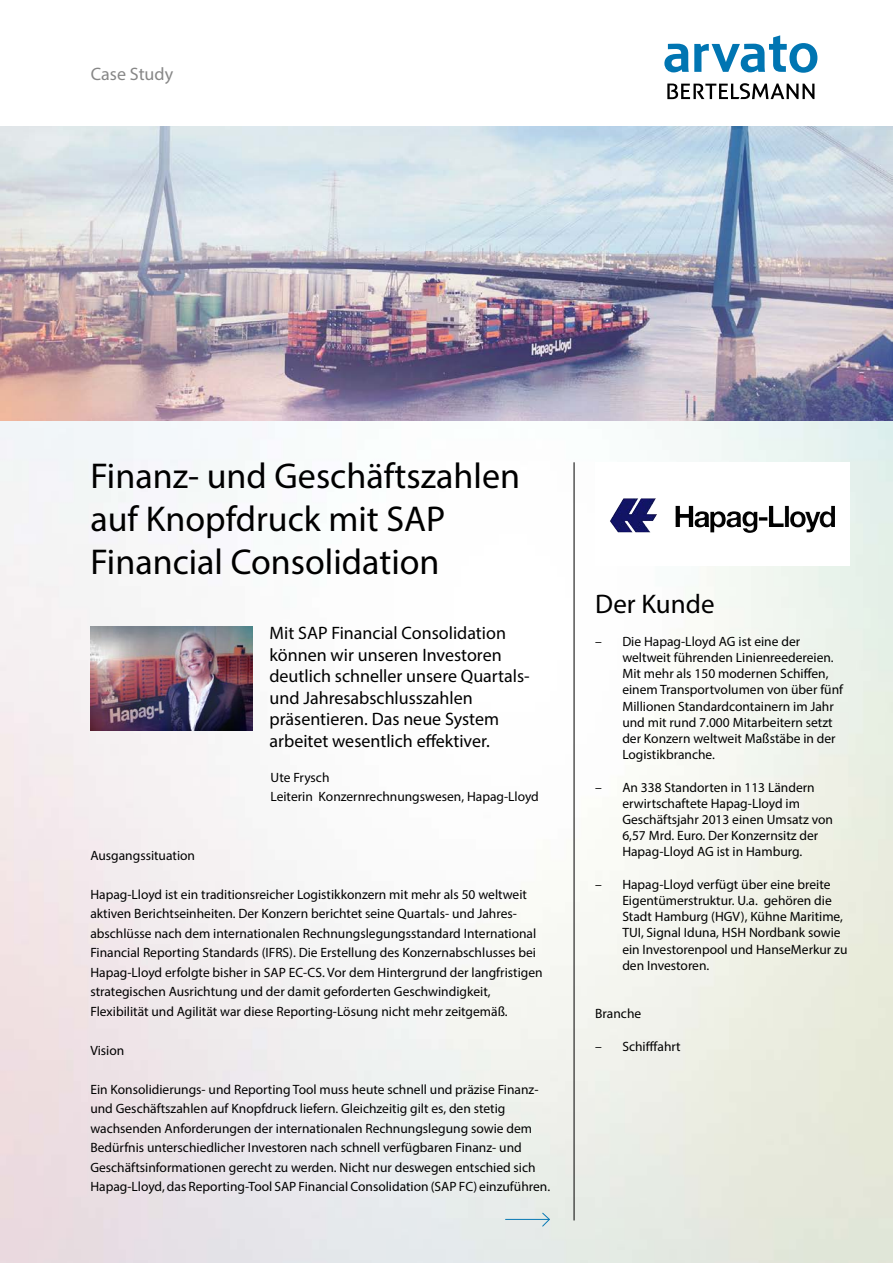
<style>
.page{position:relative;width:893px;height:1263px;background:#fff}
.page>*{position:absolute;margin:0;border:0;box-sizing:border-box;transform-origin:0 0}
.t1{font:36px/43.2px "Myriad Pro";color:#000}
.t2{font:27px "Myriad Pro";color:#000}
.t3{font:18px/21.6px "Myriad Pro";color:#000}
.t4{font:18px "Myriad Pro";color:#878787}
.t5{font:13.5px/16.2px "Myriad Pro";color:#000}
</style>
<div class="page">
<img style="left:0;top:126px;width:893px;height:1137px">
<hr style="left:505px;top:1219px;width:44px;height:1px;background:#0779b5">
<svg style="left:542px;top:1212px;width:8px;height:15px"></svg>
<hr style="left:574px;top:462px;width:1px;height:758px;background:#000">
<img style="left:90px;top:627px;width:162px;height:103px">
<div style="left:595px;top:462px;width:254px;height:103px;background:#fff"></div>
<img style="left:610px;top:498px;width:225px;height:35px">
<svg style="left:664px;top:35px;width:153px;height:38px"></svg>
<svg style="left:667px;top:83px;width:147px;height:16px"></svg>
<h3 class="t4" style="left:91px;top:63px;width:84px">Case Study</h3>
<h1 class="t1" style="left:90px;top:454px;width:431px">Finanz- und Geschäftszahlen auf Knopfdruck mit SAP<br>Financial Consolidation</h1>
<h3 class="t3" style="left:269px;top:622px;width:262px">Mit SAP Financial Consolidation können wir unseren Investoren deutlich schneller unsere Quartals&shy;und Jahresabschlusszahlen präsentieren. Das neue System arbeitet wesentlich effektiver.</h3>
<p class="t5" style="left:271px;top:767px;width:270px;line-height:19.5px">Ute Frysch<br>Leiterin Konzernrechnungswesen, Hapag-Lloyd</p>
<p class="t5" style="left:90px;top:847px;width:106px">Ausgangssituation</p>
<p class="t5" style="left:90px;top:884px;width:454px;line-height:19.5px">Hapag-Lloyd ist ein traditionsreicher Logistikkonzern mit mehr als 50 weltweit aktiven Berichtseinheiten. Der Konzern berichtet seine Quartals- und Jahres&shy;abschlüsse nach dem internationalen Rechnungslegungsstandard International Financial Reporting Standards (IFRS). Die Erstellung des Konzernabschlusses bei Hapag-Lloyd erfolgte bisher in SAP EC-CS. Vor dem Hintergrund der langfristigen strategischen Ausrichtung und der damit geforderten Geschwindigkeit, Flexibilität und Agilität war diese Reporting-Lösung nicht mehr zeitgemäß.</p>
<p class="t5" style="left:90px;top:1042px;width:35px">Vision</p>
<p class="t5" style="left:90px;top:1079px;width:461px;line-height:19.5px">Ein Konsolidierungs- und Reporting Tool muss heute schnell und präzise Finanz&shy;und Geschäftszahlen auf Knopfdruck liefern. Gleichzeitig gilt es, den stetig wachsenden Anforderungen der internationalen Rechnungslegung sowie dem Bedürfnis unterschiedlicher Investoren nach schnell verfügbaren Finanz- und Geschäftsinformationen gerecht zu werden. Nicht nur deswegen entschied sich Hapag-Lloyd, das Reporting-Tool SAP Financial Consolidation (SAP FC) einzuführen.</p>
<h2 class="t2" style="left:595px;top:588px;width:121px">Der Kunde</h2>
<p class="t5" style="left:622px;top:633px;width:222px;text-indent:-27px">– Die Hapag-Lloyd AG ist eine der weltweit führenden Linienreedereien.<br>Mit mehr als 150 modernen Schiffen, einem Transportvolumen von über fünf Millionen Standardcontainern im Jahr und mit rund 7.000 Mitarbeitern setzt der Konzern weltweit Maßstäbe in der Logistikbranche.</p>
<p class="t5" style="left:622px;top:779px;width:212px;text-indent:-27px">– An 338 Standorten in 113 Ländern erwirtschaftete Hapag-Lloyd im Geschäftsjahr 2013 einen Umsatz von 6,57 Mrd. Euro. Der Konzernsitz der Hapag-Lloyd AG ist in Hamburg.</p>
<p class="t5" style="left:622px;top:876px;width:227px;text-indent:-27px">– Hapag-Lloyd verfügt über eine breite Eigentümerstruktur. U.a. gehören die Stadt Hamburg (HGV), Kühne Maritime, TUI, Signal Iduna, HSH Nordbank sowie ein Investorenpool und HanseMerkur zu den Investoren.</p>
<p class="t5" style="left:595px;top:1005px;width:47px">Branche</p>
<p class="t5" style="left:595px;top:1038px;width:87px">– Schifffahrt</p>
</div>
